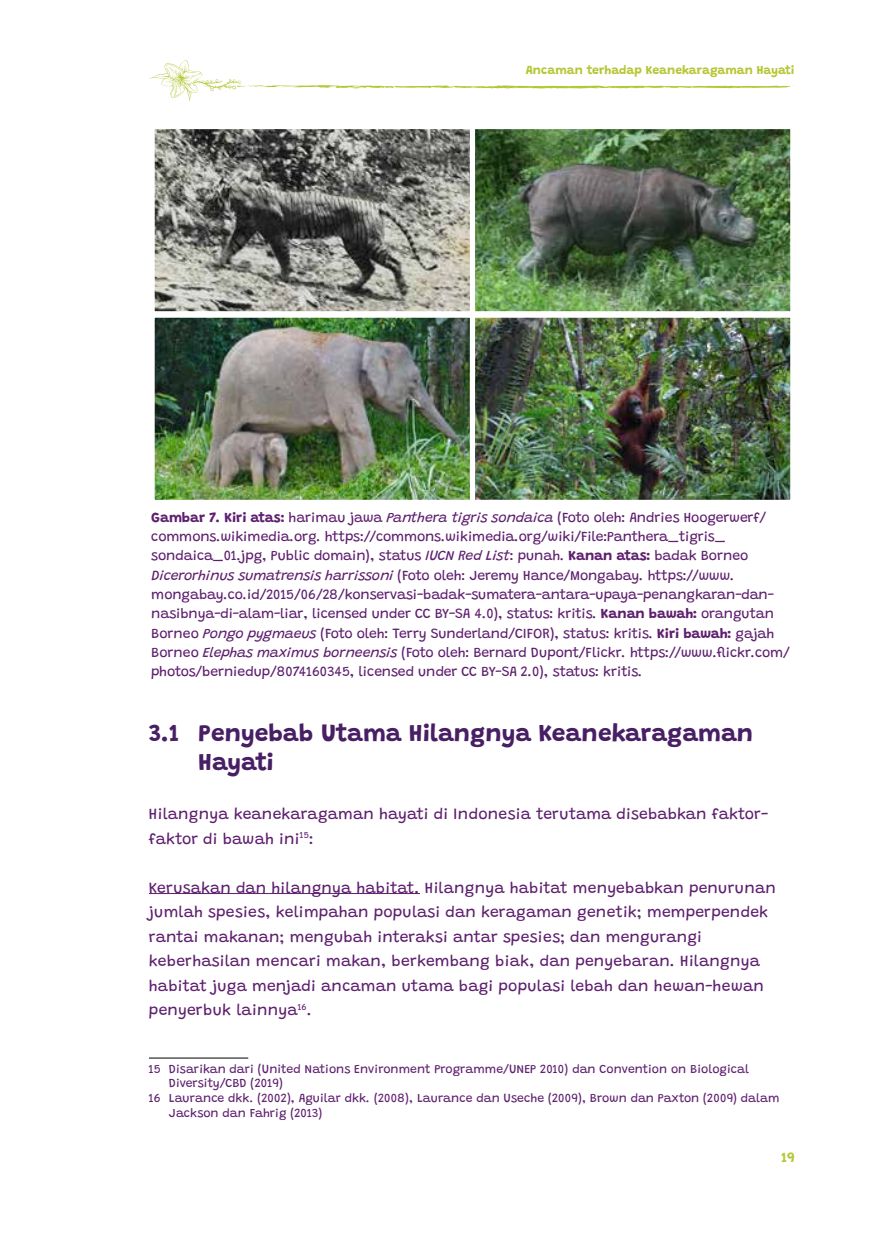
<style>
.page{position:relative;width:869px;height:1241px;background:#fff}
.page>*{position:absolute;margin:0;border:0;box-sizing:border-box;transform-origin:0 0}
.t1{font:700 24.5px/29.4px "Grandstander";color:#481f65}
.t2{font:15.75px/24.5px "Grandstander";letter-spacing:.01em;color:#5e1f6e}
.t3{font:14px/19.2px "Grandstander";letter-spacing:-.01em;color:#5e1f6e}
.t4{font:700 14px "Grandstander";color:#b5c735}
.t5{font:12.25px "Grandstander";color:#5e1f6e}
.t6{font:700 12.25px "Grandstander";color:#b5c735}
.s1{font-weight:700}
.s2{font-style:italic}
</style>
<div class="page">
<svg style="left:149px;top:59px;width:645px;height:43px"></svg>
<hr style="left:149px;top:893px;width:271px;height:1px;background:#5e1f6e">
<hr style="left:149px;top:1057px;width:99px;height:1px;background:#000">
<img style="left:156px;top:130px;width:632px;height:180px">
<div style="left:150px;top:124px;width:324px;height:192px;border:5px solid #fff"></div>
<img style="left:156px;top:319px;width:632px;height:179px">
<div style="left:150px;top:313px;width:324px;height:191px;border:5px solid #fff"></div>
<div style="left:470px;top:124px;width:324px;height:192px;border:5px solid #fff"></div>
<div style="left:470px;top:313px;width:324px;height:191px;border:5px solid #fff"></div>
<p class="t6" style="left:525px;top:61px;width:270px">Ancaman terhadap Keanekaragaman Hayati</p>
<p class="t3" style="left:151px;top:506px;width:639px"><span class="s1">Gambar 7. Kiri atas:</span> harimau jawa <span class="s2">Panthera tigris sondaica</span> (Foto oleh: Andries Hoogerwerf/ commons.wikimedia.org. https://commons.wikimedia.org/wiki/File:Panthera_tigris_ sondaica_01.jpg, Public domain), status <span class="s2">IUCN Red List</span>: punah. <span class="s1">Kanan atas:</span> badak Borneo <span class="s2">Dicerorhinus sumatrensis harrissoni</span> (Foto oleh: Jeremy Hance/Mongabay. https://www. mongabay.co.id/2015/06/28/konservasi-badak-sumatera-antara-upaya-penangkaran-dan&shy;nasibnya-di-alam-liar, licensed under CC BY-SA 4.0), status: kritis. <span class="s1">Kanan bawah:</span> orangutan Borneo <span class="s2">Pongo pygmaeus</span> (Foto oleh: Terry Sunderland/CIFOR), status: kritis. <span class="s1">Kiri bawah:</span> gajah Borneo <span class="s2">Elephas maximus borneensis</span> (Foto oleh: Bernard Dupont/Flickr. https://www.flickr.com/ photos/berniedup/8074160345, licensed under CC BY-SA 2.0), status: kritis.</p>
<h1 class="t1" style="left:198px;top:716px;width:555px;text-indent:-50px">3.1 Penyebab Utama Hilangnya Keanekaragaman<br>Hayati</h1>
<p class="t2" style="left:149px;top:800px;width:620px">Hilangnya keanekaragaman hayati di Indonesia terutama disebabkan faktor&shy;faktor di bawah ini<sup>15</sup>:</p>
<p class="t2" style="left:149px;top:873px;width:628px">Kerusakan dan hilangnya habitat. Hilangnya habitat menyebabkan penurunan jumlah spesies, kelimpahan populasi dan keragaman genetik; memperpendek rantai makanan; mengubah interaksi antar spesies; dan mengurangi keberhasilan mencari makan, berkembang biak, dan penyebaran. Hilangnya habitat juga menjadi ancaman utama bagi populasi lebah dan hewan-hewan penyerbuk lainnya<sup>16</sup>.</p>
<p class="t5" style="left:149px;top:1059px;width:601px">15 Disarikan dari (United Nations Environment Programme/UNEP 2010) dan Convention on Biological</p>
<p class="t5" style="left:169px;top:1073px;width:116px">Diversity/CBD (2019)</p>
<p class="t5" style="left:149px;top:1088px;width:631px">16 Laurance dkk. (2002), Aguilar dkk. (2008), Laurance dan Useche (2009), Brown dan Paxton (2009) dalam</p>
<p class="t5" style="left:169px;top:1103px;width:155px">Jackson dan Fahrig (2013)</p>
<p class="t4" style="left:781px;top:1146px;width:15px">19</p>
</div>
